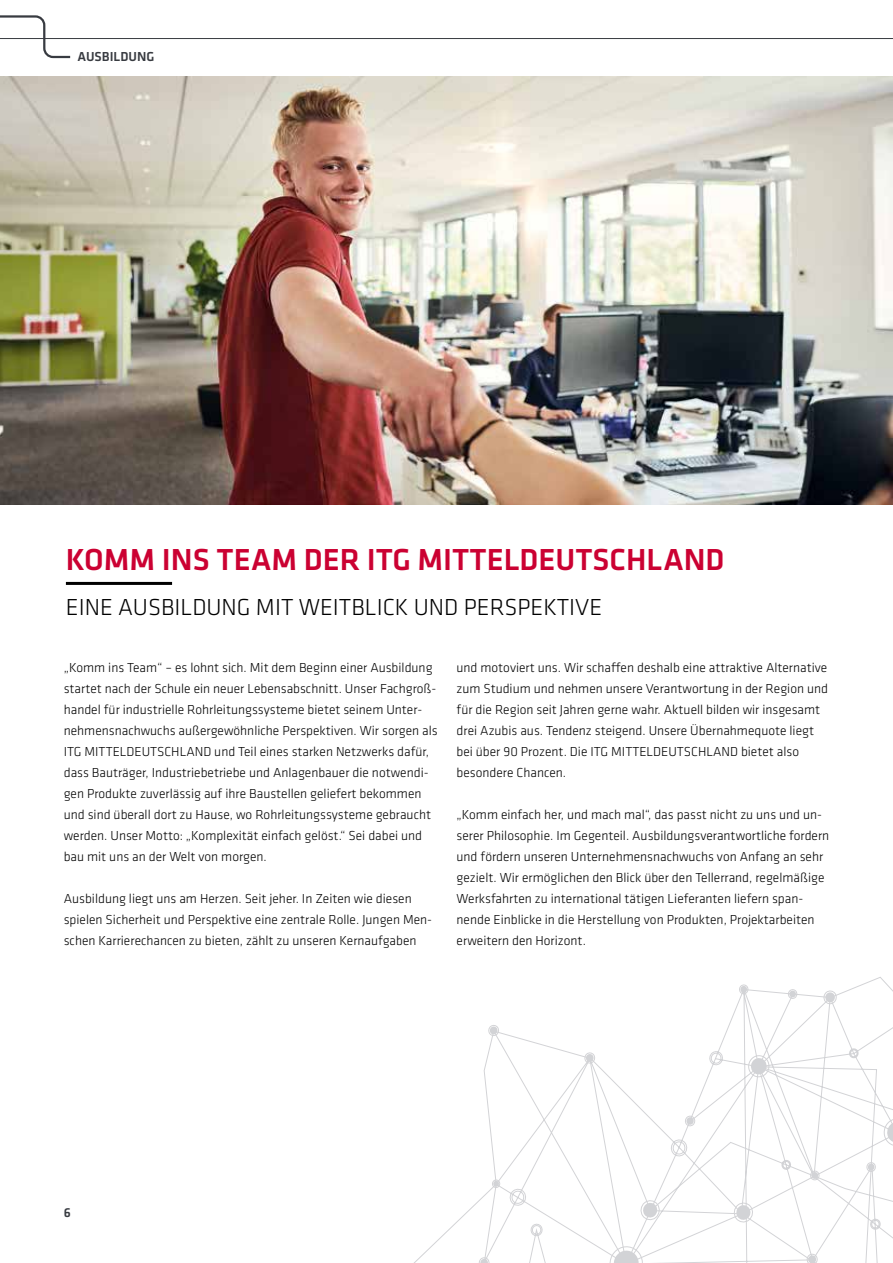
<style>
.page{position:relative;width:893px;height:1263px;background:#fff}
.page>*{position:absolute;margin:0;border:0;box-sizing:border-box;transform-origin:0 0}
.t1{font:500 31.5px "GC Klavika Fein";color:#cb0132}
.t2{font:300 24px "GC Klavika Fein";color:#000}
.t3{font:300 13.5px/21px "GC Klavika Fein";color:#000}
.t4{font:500 13.5px "GC Klavika Fein";color:#383b41}
</style>
<div class="page">
<img style="left:0;top:77px;width:893px;height:427px">
<hr style="left:0;top:38px;width:893px;height:1px;background:#383b41">
<svg style="left:0;top:15px;width:71px;height:44px"></svg>
<hr style="left:66px;top:582px;width:106px;height:3px;background:#000">
<svg style="left:414px;top:977px;width:479px;height:286px"></svg>
<svg style="left:732px;top:1200px;width:23px;height:23px"></svg>
<svg style="left:809px;top:1169px;width:12px;height:11px"></svg>
<svg style="left:787px;top:988px;width:12px;height:11px"></svg>
<svg style="left:865px;top:1161px;width:12px;height:11px"></svg>
<svg style="left:738px;top:983px;width:12px;height:11px"></svg>
<svg style="left:639px;top:1198px;width:23px;height:23px"></svg>
<svg style="left:684px;top:1114px;width:13px;height:12px"></svg>
<svg style="left:805px;top:1252px;width:14px;height:11px"></svg>
<svg style="left:881px;top:1116px;width:12px;height:31px"></svg>
<svg style="left:822px;top:989px;width:16px;height:15px"></svg>
<svg style="left:607px;top:1243px;width:39px;height:20px"></svg>
<svg style="left:583px;top:1051px;width:13px;height:13px"></svg>
<svg style="left:487px;top:1023px;width:13px;height:13px"></svg>
<svg style="left:491px;top:1178px;width:10px;height:10px"></svg>
<svg style="left:477px;top:1256px;width:14px;height:7px"></svg>
<svg style="left:746px;top:1053px;width:25px;height:25px"></svg>
<p class="t4" style="left:78px;top:48px;width:78px">AUSBILDUNG</p>
<h1 class="t1" style="left:66px;top:539px;width:660px">KOMM INS TEAM DER ITG MITTELDEUTSCHLAND</h1>
<h2 class="t2" style="left:66px;top:593px;width:538px">EINE AUSBILDUNG MIT WEITBLICK UND PERSPEKTIVE</h2>
<p class="t3" style="left:64px;top:657px;width:375px">„Komm ins Team“ – es lohnt sich. Mit dem Beginn einer Ausbildung startet nach der Schule ein neuer Lebensabschnitt. Unser Fachgroß&shy;handel für industrielle Rohrleitungssysteme bietet seinem Unter&shy;nehmensnachwuchs außergewöhnliche Perspektiven. Wir sorgen als ITG MITTELDEUTSCHLAND und Teil eines starken Netzwerks dafür, dass Bauträger, Industriebetriebe und Anlagenbauer die notwendi&shy;gen Produkte zuverlässig auf ihre Baustellen geliefert bekommen und sind überall dort zu Hause, wo Rohrleitungssysteme gebraucht werden. Unser Motto: „Komplexität einfach gelöst.“ Sei dabei und bau mit uns an der Welt von morgen.</p>
<p class="t3" style="left:64px;top:888px;width:370px">Ausbildung liegt uns am Herzen. Seit jeher. In Zeiten wie diesen spielen Sicherheit und Perspektive eine zentrale Rolle. Jungen Men&shy;schen Karrierechancen zu bieten, zählt zu unseren Kernaufgaben</p>
<p class="t3" style="left:457px;top:657px;width:373px">und motoviert uns. Wir schaffen deshalb eine attraktive Alternative zum Studium und nehmen unsere Verantwortung in der Region und für die Region seit Jahren gerne wahr. Aktuell bilden wir insgesamt drei Azubis aus. Tendenz steigend. Unsere Übernahmequote liegt bei über 90 Prozent. Die ITG MITTELDEUTSCHLAND bietet also besondere Chancen.</p>
<p class="t3" style="left:457px;top:804px;width:374px">„Komm einfach her, und mach mal“, das passt nicht zu uns und un&shy;serer Philosophie. Im Gegenteil. Ausbildungsverantwortliche fordern und fördern unseren Unternehmensnachwuchs von Anfang an sehr gezielt. Wir ermöglichen den Blick über den Tellerrand, regelmäßige Werksfahrten zu international tätigen Lieferanten liefern span&shy;nende Einblicke in die Herstellung von Produkten, Projektarbeiten erweitern den Horizont.</p>
<p class="t4" style="left:64px;top:1203px;width:9px">6</p>
</div>
